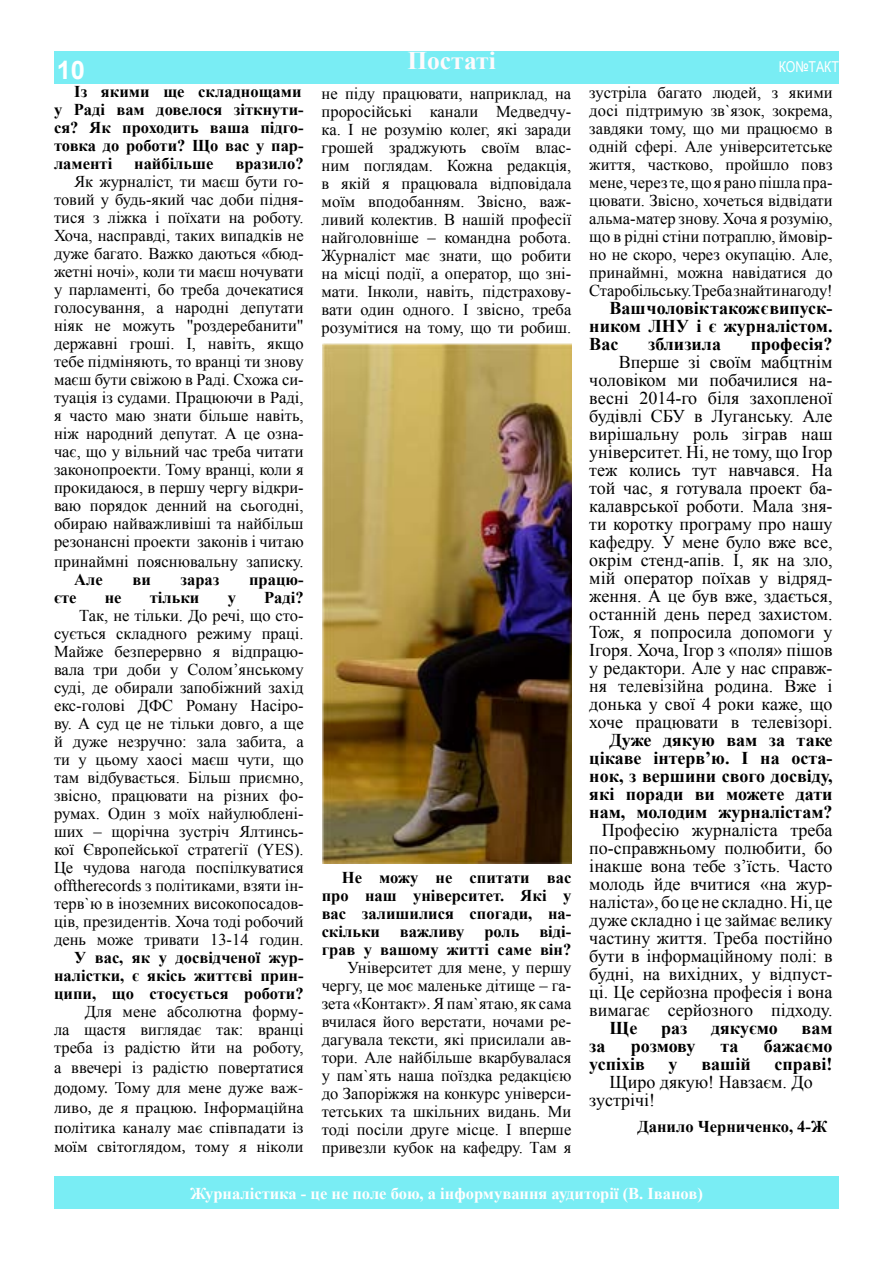
<style>
.page{position:relative;width:893px;height:1263px;background:#fff}
.page>*{position:absolute;margin:0;border:0;box-sizing:border-box;transform-origin:0 0}
.t1{font:700 25.5px "Times New Roman";color:#fefafc}
.t2{font:700 25.5px "Arial";color:#fff}
.t3{font:18px/18px "Times New Roman";color:#000;text-align:justify}
.t4{font:700 18px/18px "Times New Roman";color:#000;text-align:justify}
.t5{font:16.5px/18px "Times New Roman";color:#000;text-align:justify}
.t6{font:700 16.5px/18px "Times New Roman";color:#000;text-align:justify}
.t7{font:16.5px/19.8px "Minion Pro";color:#000;text-align:justify}
.t8{font:700 16.5px "Times New Roman";color:#fff}
.t9{font:15px "Arial Narrow";color:#fff}
</style>
<div class="page">
<img style="left:322px;top:343px;width:249px;height:520px">
<div style="left:54px;top:52px;width:785px;height:32px;background:#79edf4"></div>
<div style="left:54px;top:1177px;width:785px;height:32px;background:#79edf4"></div>
<h1 class="t2" style="left:57px;top:53px;width:30px">10</h1>
<p class="t6" style="left:54px;top:82px;width:251px;text-align:left;text-indent:20px">Із якими ще складнощами у Раді вам довелося зіткнути&shy;ся? Як проходить ваша підго&shy;товка до роботи? Що вас у пар&shy;ламенті</p>
<p class="t6" style="left:134px;top:154px;width:81px">найбільше</p>
<p class="t6" style="left:235px;top:154px;width:70px">вразило?</p>
<p class="t5" style="left:54px;top:173px;width:251px;text-indent:20px">Як журналіст, ти маєш бути го&shy;товий у будь-який час доби підня&shy;тися з ліжка і поїхати на роботу.<br>Хоча, насправді, таких випадків не дуже багато. Важко даються «бюд&shy;жетні ночі», коли ти маєш ночувати у парламенті, бо треба дочекатися голосування, а народні депутати ніяк не можуть "роздеребанити" державні гроші. І, навіть, якщо тебе підміняють, то вранці ти знову маєш бути свіжою в Раді. Схожа си&shy;туація із судами. Працюючи в Раді, я часто маю знати більше навіть, ніж народний депутат. А це озна&shy;чає, що у вільний час треба читати законопроекти. Тому вранці, коли я прокидаюся, в першу чергу відкри&shy;ваю порядок денний на сьогодні, обираю найважливіші та найбільш резонансні проекти законів і читаю</p>
<p class="t5" style="left:54px;top:552px;width:251px">принаймні пояснювальну записку.</p>
<p class="t6" style="left:74px;top:570px;width:30px">Але</p>
<p class="t6" style="left:132px;top:570px;width:20px">ви</p>
<p class="t6" style="left:180px;top:570px;width:40px">зараз</p>
<p class="t6" style="left:249px;top:570px;width:56px">працю-</p>
<p class="t6" style="left:54px;top:588px;width:24px">єте</p>
<p class="t6" style="left:105px;top:588px;width:18px">не</p>
<p class="t6" style="left:150px;top:588px;width:51px">тільки</p>
<p class="t6" style="left:228px;top:588px;width:10px">у</p>
<p class="t6" style="left:264px;top:588px;width:41px">Раді?</p>
<p class="t5" style="left:54px;top:606px;width:251px;text-indent:25px">Так, не тільки. До речі, що сто&shy;сується складного режиму праці.<br>Майже безперервно я відпрацю&shy;вала три доби у Солом’янському суді, де обирали запобіжний захід екс-голові ДФС Роману Насіро&shy;ву. А суд це не тільки довго, а ще й дуже незручно: зала забита, а ти у цьому хаосі маєш чути, що там відбувається. Більш приємно, звісно, працювати на різних фо&shy;румах. Один з моїх найулюблені&shy;ших – щорічна зустріч Ялтинсь&shy;кої Європейської стратегії (YES).<br>Це чудова нагода поспілкуватися offtherecords з політиками, взяти ін&shy;терв`ю в іноземних високопосадов&shy;ців, президентів. Хоча тоді робочий день може тривати 13-14 годин.</p>
<p class="t6" style="left:54px;top:948px;width:251px;text-indent:20px">У вас, як у досвідченої жур&shy;налістки, є якісь життєві прин&shy;ципи, що стосується роботи?</p>
<p class="t5" style="left:54px;top:1002px;width:251px;text-indent:31px">Для мене абсолютна форму&shy;ла щастя виглядає так: вранці треба із радістю йти на роботу,</p>
<p class="t5" style="left:54px;top:1058px;width:251px">а ввечері із радістю повертатися</p>
<p class="t7" style="left:54px;top:1078px;width:251px">додому. Тому для мене дуже важ&shy;ливо, де я працюю. Інформаційна політика каналу має співпадати із моїм світоглядом, тому я ніколи</p>
<h1 class="t1" style="left:407px;top:43px;width:90px">Постаті</h1>
<p class="t9" style="left:779px;top:56px;width:62px">КО№ТАКТ</p>
<p class="t9" style="left:772px;top:59px;width:62px">КО№ТАКТ</p>
<p class="t5" style="left:322px;top:84px;width:251px">не піду працювати, наприклад, на проросійські канали Медведчу&shy;ка. І не розумію колег, які заради грошей зраджують своїм влас&shy;ним поглядам. Кожна редакція, в якій я працювала відповідала моїм вподобанням. Звісно, важ&shy;ливий колектив. В нашій професії найголовніше – командна робота.<br>Журналіст має знати, що робити на місці події, а оператор, що зні&shy;мати. Інколи, навіть, підстрахову&shy;вати один одного. І звісно, треба розумітися на тому, що ти робиш.</p>
<p class="t6" style="left:322px;top:868px;width:251px;text-indent:20px">Не можу не спитати вас про наш університет. Які у вас залишилися спогади, на&shy;скільки важливу роль віді&shy;грав у вашому житті саме він?</p>
<p class="t5" style="left:322px;top:958px;width:251px;text-indent:26px">Університет для мене, у першу чергу, це моє маленьке дітище – га&shy;зета «Контакт». Я пам`ятаю, як сама вчилася його верстати, ночами ре&shy;дагувала тексти, які присилали ав&shy;тори. Але найбільше вкарбувалася у пам`ять наша поїздка редакцією до Запоріжжя на конкурс універси&shy;тетських та шкільних видань. Ми тоді посіли друге місце. І вперше привезли кубок на кафедру. Там я</p>
<p class="t5" style="left:589px;top:83px;width:245px">зустріла багато людей, з якими досі підтримую зв`язок, зокрема, завдяки тому, що ми працюємо в одній сфері. Але університетське життя, частково, пройшло повз мене, через те, що я рано пішла пра&shy;цювати. Звісно, хочеться відвідати альма-матер знову. Хоча я розумію, що в рідні стіни потраплю, ймовір&shy;но не скоро, через окупацію. Але, принаймні, можна навідатися до Старобільську. Треба знайти нагоду!</p>
<p class="t4" style="left:589px;top:298px;width:245px;text-indent:20px">Ваш чоловік також є випуск&shy;ником ЛНУ і є журналістом.<br>Вас</p>
<p class="t4" style="left:648px;top:334px;width:74px">зблизила</p>
<p class="t4" style="left:751px;top:334px;width:83px">професія?</p>
<p class="t3" style="left:589px;top:352px;width:245px;text-indent:29px">Вперше зі своїм мабцтнім чоловіком ми побачилися на&shy;весні 2014-го біля захопленої будівлі СБУ в Луганську. Але вирішальну роль зіграв наш університет. Ні, не тому, що Ігор теж колись тут навчався. На той час, я готувала проект ба&shy;калаврської роботи. Мала зня&shy;ти коротку програму про нашу кафедру. У мене було вже все, окрім стенд-апів. І, як на зло, мій оператор поїхав у відряд&shy;ження. А це був вже, здається, останній день перед захистом.<br>Тож, я попросила допомоги у Ігоря. Хоча, Ігор з «поля» пішов у редактори. Але у нас справж&shy;ня телевізійна родина. Вже і донька у свої 4 роки каже, що хоче працювати в телевізорі.</p>
<p class="t4" style="left:589px;top:730px;width:245px;text-indent:20px">Дуже дякую вам за таке цікаве інтерв’ю. І на оста&shy;нок, з вершини свого досвіду, які поради ви можете дати нам, молодим журналістам?</p>
<p class="t3" style="left:589px;top:820px;width:245px;text-indent:12px">Професію журналіста треба по-справжньому полюбити, бо інакше вона тебе з’їсть. Часто молодь йде вчитися «на жур&shy;наліста», бо це не складно. Ні, це дуже складно і це займає велику частину життя. Треба постійно бути в інформаційному полі: в будні, на вихідних, у відпуст&shy;ці. Це серйозна професія і вона вимагає серйозного підходу.</p>
<p class="t4" style="left:610px;top:1018px;width:29px">Ще</p>
<p class="t4" style="left:661px;top:1018px;width:28px">раз</p>
<p class="t4" style="left:711px;top:1018px;width:68px">дякуємо</p>
<p class="t4" style="left:802px;top:1018px;width:32px">вам</p>
<p class="t4" style="left:589px;top:1036px;width:18px">за</p>
<p class="t4" style="left:631px;top:1036px;width:66px">розмову</p>
<p class="t4" style="left:720px;top:1036px;width:20px">та</p>
<p class="t4" style="left:764px;top:1036px;width:70px">бажаємо</p>
<p class="t4" style="left:589px;top:1054px;width:57px">успіхів</p>
<p class="t4" style="left:669px;top:1054px;width:10px">у</p>
<p class="t4" style="left:701px;top:1054px;width:51px">вашій</p>
<p class="t4" style="left:774px;top:1054px;width:60px">справі!</p>
<p class="t3" style="left:589px;top:1072px;width:225px;text-indent:20px">Щиро дякую! Навзаєм. До зустрічі!</p>
<p class="t6" style="left:637px;top:1117px;width:191px">Данило Черниченко, 4-Ж</p>
<p class="t8" style="left:190px;top:1181px;width:514px">Журналістика - це не поле бою, а інформування аудиторії (В. Іванов)</p>
</div>
